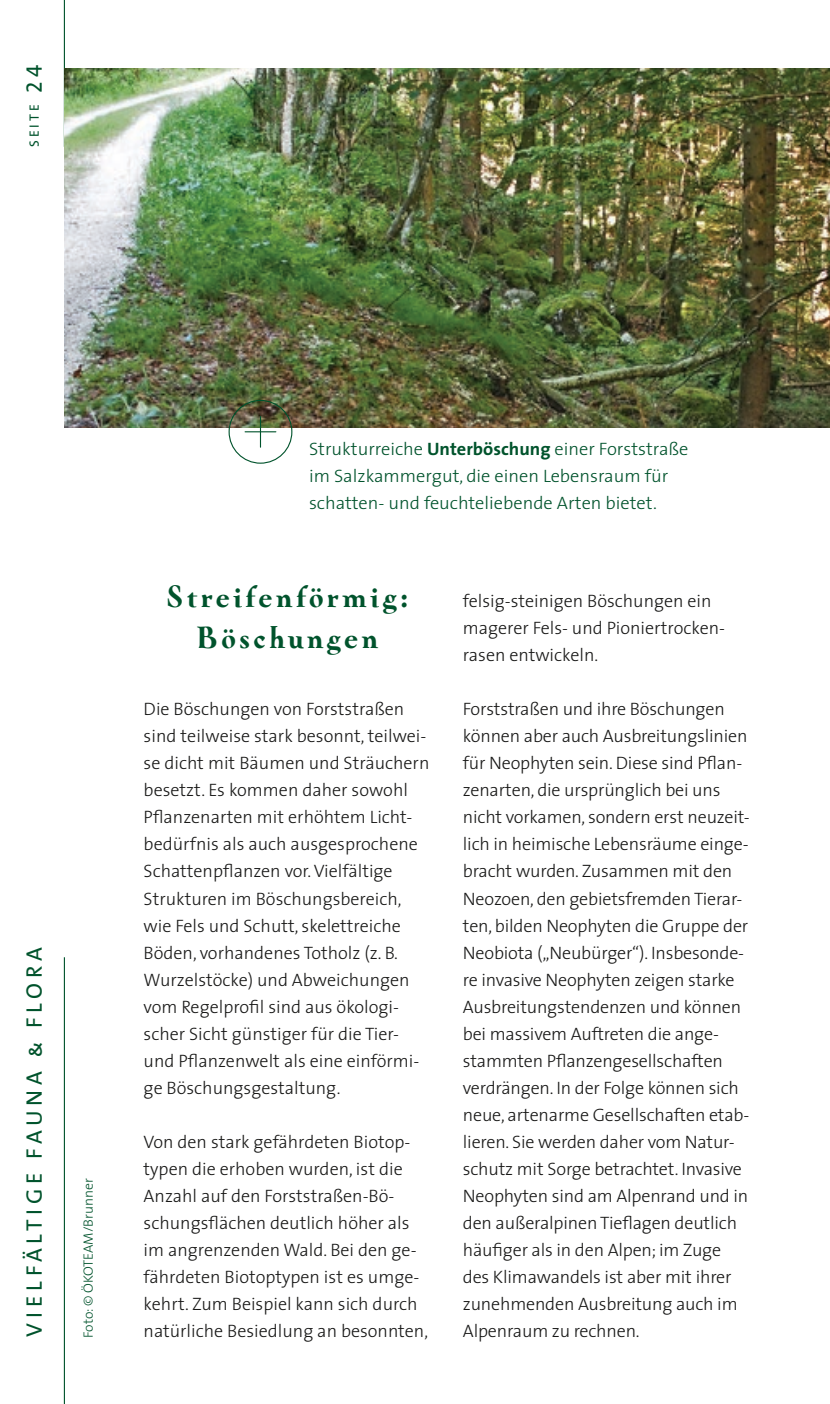
<style>
.page{position:relative;width:830px;height:1404px;background:#fff}
.page>*{position:absolute;margin:0;border:0;box-sizing:border-box;transform-origin:0 0}
.t1{font:900 29.25px/40.5px "Oneleigh OTW03";letter-spacing:.1em;color:#00532c;text-align:center}
.t2{font:22.5px "The Sans CV Caps";letter-spacing:.21em;color:#00532c}
.t3{font:18px/27px "The Sans CV Light";letter-spacing:-.01em;color:#181817}
.t4{font:18px/27px "The Sans CV Light";color:#00532c}
.t5{font:13.5px "The Sans CV Light";color:#00532c}
.t6{font:13.5px "The Sans CV Caps";letter-spacing:.21em;color:#00532c}
.s1{font-size:22.5px}
.s2{font-family:"The Sans CV Bold"}
</style>
<div class="page">
<hr style="left:64px;top:957px;width:1px;height:446px;background:#00532c">
<hr style="left:64px;top:0;width:1px;height:147px;background:#00532c">
<img style="left:65px;top:68px;width:764px;height:359px">
<div style="left:228px;top:400px;width:64px;height:63px;border:1px solid #00532c;border-radius:50%"></div>
<hr style="left:245px;top:431px;width:31px;height:1px;background:#00532c">
<hr style="left:260px;top:416px;width:1px;height:31px;background:#00532c">
<p class="t6" style="left:23px;top:147px;width:84px;rotate:-90deg">SEite <span class="s1">24</span></p>
<p class="t2" style="left:16px;top:1336px;width:391px;rotate:-90deg">vie lfältige fauna &amp; F lora</p>
<p class="t5" style="left:77px;top:1337px;width:161px;rotate:-90deg">Foto: © ÖKOTEAM/Brunner</p>
<p class="t4" style="left:309px;top:434px;width:381px">Strukturreiche <span class="s2">Unterböschung</span> einer Forststraße im Salzkammergut, die einen Lebensraum für schatten- und feuchteliebende Arten bietet.</p>
<h1 class="t1" style="left:166px;top:576px;width:244px">Streifenförmig:<br>Böschungen</h1>
<p class="t3" style="left:144px;top:695px;width:287px">Die Böschungen von Forststraßen sind teilweise stark besonnt, teilwei&shy;se dicht mit Bäumen und Sträuchern besetzt. Es kommen daher sowohl Pflanzenarten mit erhöhtem Licht&shy;bedürfnis als auch ausgesprochene Schattenpflanzen vor. Vielfältige Strukturen im Böschungsbereich, wie Fels und Schutt, skelettreiche Böden, vorhandenes Totholz (z. B.<br>Wurzelstöcke) und Abweichungen vom Regelprofil sind aus ökologi&shy;scher Sicht günstiger für die Tier&shy;und Pflanzenwelt als eine einförmi&shy;ge Böschungsgestaltung.</p>
<p class="t3" style="left:144px;top:1127px;width:286px">Von den stark gefährdeten Biotop&shy;typen die erhoben wurden, ist die Anzahl auf den Forststraßen-Bö&shy;schungsflächen deutlich höher als im angrenzenden Wald. Bei den ge&shy;fährdeten Biotoptypen ist es umge&shy;kehrt. Zum Beispiel kann sich durch natürliche Besiedlung an besonnten,</p>
<p class="t3" style="left:462px;top:587px;width:262px">felsig-steinigen Böschungen ein magerer Fels- und Pioniertrocken&shy;rasen entwickeln.</p>
<p class="t3" style="left:462px;top:695px;width:288px">Forststraßen und ihre Böschungen können aber auch Ausbreitungslinien für Neophyten sein. Diese sind Pflan&shy;zenarten, die ursprünglich bei uns nicht vorkamen, sondern erst neuzeit&shy;lich in heimische Lebensräume einge&shy;bracht wurden. Zusammen mit den Neozoen, den gebietsfremden Tierar&shy;ten, bilden Neophyten die Gruppe der Neobiota („Neubürger“). Insbesonde&shy;re invasive Neophyten zeigen starke Ausbreitungstendenzen und können bei massivem Auftreten die ange&shy;stammten Pflanzengesellschaften verdrängen. In der Folge können sich neue, artenarme Gesellschaften etab&shy;lieren. Sie werden daher vom Natur&shy;schutz mit Sorge betrachtet. Invasive Neophyten sind am Alpenrand und in den außeralpinen Tieflagen deutlich häufiger als in den Alpen; im Zuge des Klimawandels ist aber mit ihrer zunehmenden Ausbreitung auch im Alpenraum zu rechnen.</p>
</div>
